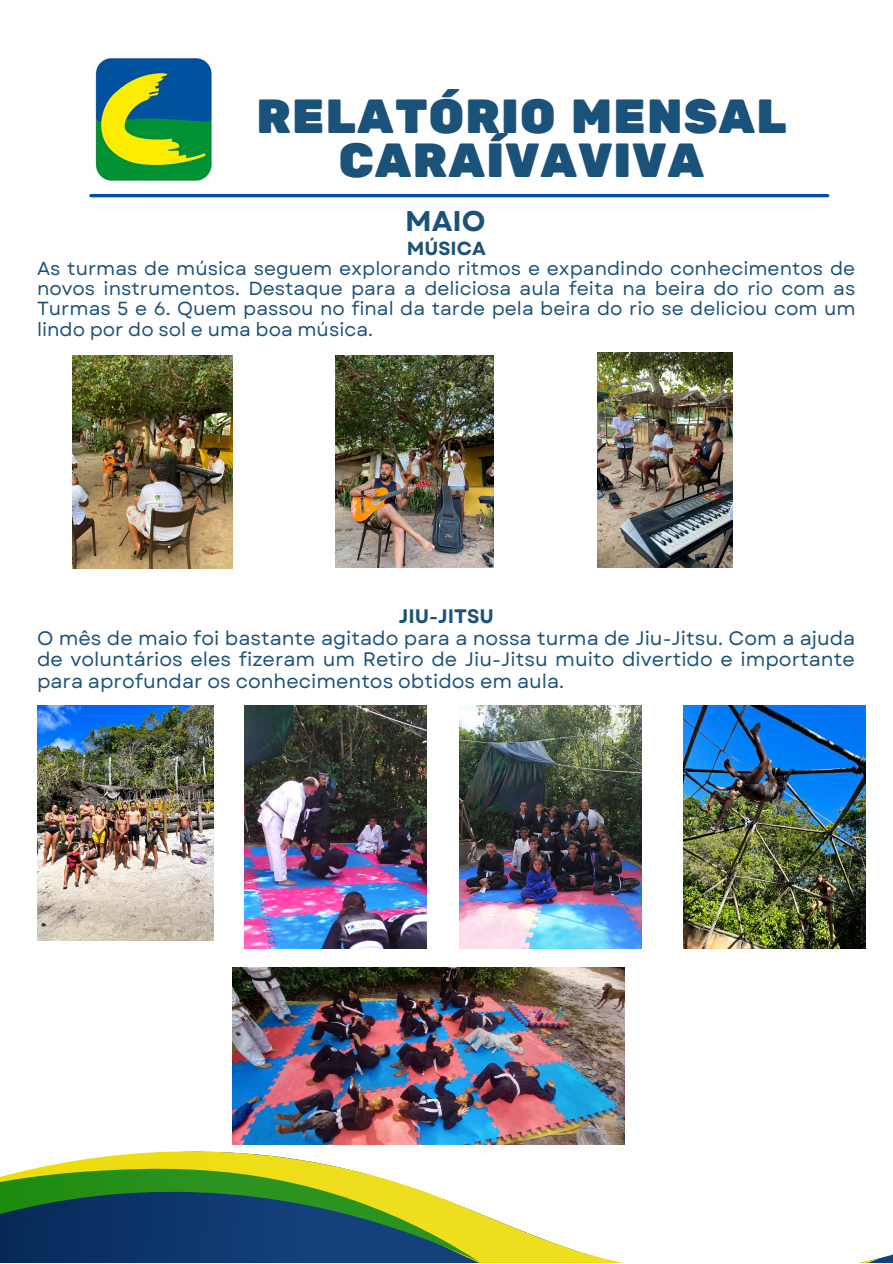
<style>
.page{position:relative;width:893px;height:1264px;background:#fff}
.page>*{position:absolute;margin:0;border:0;box-sizing:border-box;transform-origin:0 0}
.t1{font:47.7px/43.8px "Rubik One";letter-spacing:.01em;color:#1b5279;text-align:center}
.t2{font:700 28.5px "Garet";color:#1b5279}
.t3{font:19.5px/21.3px "Garet";color:#1b5279;text-align:justify}
.t4{font:700 19.5px "Garet";color:#1b5279}
.t5{font:18.9px/20.2px "Garet";color:#1b5279;text-align:justify}
.t6{font:700 18.9px "Garet";color:#1b5279}
</style>
<div class="page">
<hr style="left:91px;top:194px;width:736px;height:3px;background:#004aad">
<svg style="left:0;top:1132px;width:880px;height:130px"></svg>
<svg style="left:0;top:1162px;width:479px;height:99px;background:#537a59"></svg>
<img style="left:95px;top:58px;width:117px;height:123px">
<img style="left:72px;top:356px;width:160px;height:212px">
<img style="left:335px;top:356px;width:158px;height:211px">
<img style="left:597px;top:353px;width:135px;height:214px">
<img style="left:37px;top:705px;width:176px;height:235px">
<img style="left:244px;top:705px;width:182px;height:243px">
<img style="left:459px;top:705px;width:182px;height:243px">
<img style="left:683px;top:705px;width:182px;height:243px">
<img style="left:232px;top:967px;width:392px;height:177px">
<p class="t1" style="left:256px;top:96px;width:532px">RELATÓRIO MENSAL<br>CARAÍVAVIVA</p>
<p class="t2" style="left:405px;top:200px;width:82px">MAIO</p>
<p class="t6" style="left:407px;top:234px;width:81px">MÚSICA</p>
<p class="t5" style="left:37px;top:258px;width:820px">As turmas de música seguem explorando ritmos e expandindo conhecimentos de novos instrumentos. Destaque para a deliciosa aula feita na beira do rio com as Turmas 5 e 6. Quem passou no final da tarde pela beira do rio se deliciou com um lindo por do sol e uma boa música.</p>
<p class="t4" style="left:398px;top:602px;width:97px">JIU-JITSU</p>
<p class="t3" style="left:37px;top:627px;width:819px">O mês de maio foi bastante agitado para a nossa turma de Jiu-Jitsu. Com a ajuda de voluntários eles fizeram um Retiro de Jiu-Jitsu muito divertido e importante para aprofundar os conhecimentos obtidos em aula.</p>
</div>
